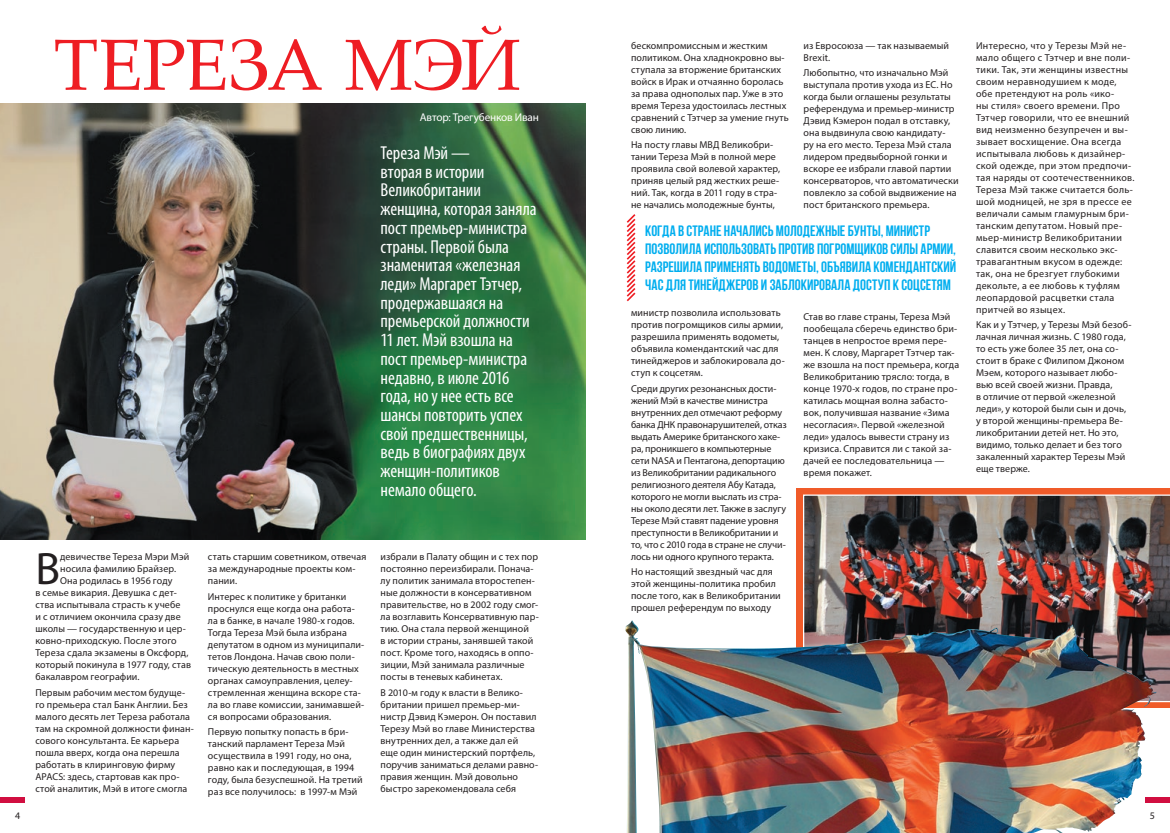
<style>
.page{position:relative;width:1170px;height:833px;background:#fff}
.page>*{position:absolute;margin:0;border:0;box-sizing:border-box;transform-origin:0 0}
.t1{font:72.38px "Palatino Linotype";letter-spacing:-.025em;color:#ee1d23}
.t2{font:45.62px "Myriad Pro";color:#231f20}
.t3{font:condensed 18.75px/18.8px "Myriad Pro";letter-spacing:-.005em;color:#fff}
.t4{font:700 15px/18px "Bebas Neue";color:#00aeef}
.t5{font:11.25px "Myriad Pro";letter-spacing:-.015em;color:#fff}
.t6{font:10px/12px "Myriad Pro";letter-spacing:.01em;color:#231f20}
.t7{font:10px/12px "Myriad Pro";letter-spacing:.03em;color:#231f20}
.t8{font:10px/12px "Myriad Pro";letter-spacing:-.01em;color:#231f20}
</style>
<div class="page">
<div style="left:796px;top:488px;width:373px;height:219px;background:#f05b29"></div>
<img style="left:803px;top:494px;width:366px;height:208px">
<img style="left:0;top:104px;width:585px;height:436px">
<img style="left:625px;top:621px;width:496px;height:212px">
<svg style="left:626px;top:214px;width:10px;height:88px"></svg>
<div style="left:0;top:797px;width:25px;height:6px;background:#d10e40"></div>
<div style="left:1144px;top:797px;width:25px;height:6px;background:#d10e40"></div>
<h1 class="t1" style="left:54px;top:14px;width:468px">Тереза Мэй</h1>
<p class="t5" style="left:420px;top:110px;width:121px">Автор: Трегубенков Иван</p>
<p class="t3" style="left:380px;top:143px;width:157px">Тереза Мэй —<br>вторая в истории<br>Великобритании женщина, которая заняла пост премьер-министра страны. Первой была знаменитая «железная леди» Маргарет Тэтчер, продержавшаяся на премьерской должности<br>11 лет. Мэй взошла на пост премьер-министра недавно, в июле 2016 года, но у нее есть все шансы повторить успех свой предшественницы, ведь в биографиях двух женщин-политиков немало общего.</p>
<h2 class="t2" style="left:35px;top:540px;width:21px">В</h2>
<p class="t6" style="left:60px;top:550px;width:131px">девичестве Тереза Мэри Мэй</p>
<p class="t6" style="left:60px;top:562px;width:117px">носила фамилию Брайзер.</p>
<p class="t6" style="left:60px;top:574px;width:114px">Она родилась в 1956 году</p>
<p class="t6" style="left:35px;top:586px;width:143px">в семье викария. Девушка с дет-</p>
<p class="t6" style="left:35px;top:598px;width:146px">ства испытывала страсть к учебе</p>
<p class="t6" style="left:35px;top:610px;width:147px">и с отличием окончила сразу две</p>
<p class="t6" style="left:35px;top:622px;width:152px">школы — государственную и цер-</p>
<p class="t6" style="left:35px;top:634px;width:143px">ковно-приходскую. После этого</p>
<p class="t6" style="left:35px;top:646px;width:155px">Тереза сдала экзамены в Оксфорд,</p>
<p class="t6" style="left:35px;top:658px;width:157px">который покинула в 1977 году, став</p>
<p class="t6" style="left:35px;top:670px;width:106px">бакалавром географии.</p>
<p class="t6" style="left:35px;top:686px;width:160px">Первым рабочим местом будуще&shy;го премьера стал Банк Англии. Без малого десять лет Тереза работала там на скромной должности финан&shy;сового консультанта. Ее карьера пошла вверх, когда она перешла работать в клиринговую фирму<br>APACS: здесь, стартовав как про&shy;стой аналитик, Мэй в итоге смогла</p>
<p class="t6" style="left:208px;top:550px;width:160px">стать старшим советником, отвечая за международные проекты ком&shy;пании.</p>
<p class="t6" style="left:208px;top:590px;width:158px">Интерес к политике у британки проснулся еще когда она работа&shy;ла в банке, в начале 1980-х годов.<br>Тогда Тереза Мэй была избрана депутатом в одном из муниципали&shy;тетов Лондона. Начав свою поли&shy;тическую деятельность в местных органах самоуправления, целеу&shy;стремленная женщина вскоре ста&shy;ла во главе комиссии, занимавшей&shy;ся вопросами образования.</p>
<p class="t6" style="left:208px;top:725px;width:156px">Первую попытку попасть в бри&shy;танский парламент Тереза Мэй осуществила в 1991 году, но она, равно как и последующая, в 1994 году, была безуспешной. На третий раз все получилось: в 1997-м Мэй</p>
<p class="t6" style="left:380px;top:550px;width:160px">избрали в Палату общин и с тех пор постоянно переизбирали. Понача&shy;лу политик занимала второстепен&shy;ные должности в консервативном правительстве, но в 2002 году смог&shy;ла возглавить Консервативную пар&shy;тию. Она стала первой женщиной<br>в истории страны, занявшей такой пост. Кроме того, находясь в оппо&shy;зиции, Мэй занимала различные посты в теневых кабинетах.</p>
<p class="t6" style="left:380px;top:686px;width:159px">В 2010-м году к власти в Велико&shy;британии пришел премьер-ми&shy;нистр Дэвид Кэмерон. Он поставил<br>Терезу Мэй во главе Министерства внутренних дел, а также дал ей еще один министерский портфель, поручив заниматься делами равно&shy;правия женщин. Мэй довольно быстро зарекомендовала себя</p>
<p class="t6" style="left:631px;top:39px;width:159px">бескомпромиссным и жестким политиком. Она хладнокровно вы&shy;ступала за вторжение британских войск в Ирак и отчаянно боролась за права однополых пар. Уже в это время Тереза удостоилась лестных сравнений с Тэтчер за умение гнуть свою линию.</p>
<p class="t6" style="left:631px;top:139px;width:151px">На посту главы МВД Великобри&shy;тании Тереза Мэй в полной мере проявила свой волевой характер, приняв целый ряд жестких реше&shy;ний. Так, когда в 2011 году в стра&shy;не начались молодежные бунты,</p>
<p class="t6" style="left:803px;top:39px;width:147px">из Евросоюза — так называемый<br>Brexit.</p>
<p class="t6" style="left:803px;top:67px;width:156px">Любопытно, что изначально Мэй выступала против ухода из ЕС. Но когда были оглашены результаты референдума и премьер-министр<br>Дэвид Кэмерон подал в отставку, она выдвинула свою кандидату-<br>ру на его место. Тереза Мэй стала лидером предвыборной гонки и вскоре ее избрали главой партии консерваторов, что автоматически повлекло за собой выдвижение на пост британского премьера.</p>
<h3 class="t4" style="left:645px;top:222px;width:312px">когда в стране начались молодежные бунты, министр позволила использовать против погромщиков силы армии, разрешила применять водометы, объявила комендантский час для тинейджеров и заблокировала доступ к соцсетям</h3>
<p class="t6" style="left:631px;top:307px;width:155px">министр позволила использовать против погромщиков силы армии, разрешила применять водометы, объявила комендантский час для тинейджеров и заблокировала до&shy;ступ к соцсетям.</p>
<p class="t8" style="left:631px;top:382px;width:157px">Среди других резонансных дости&shy;жений Мэй в качестве министра внутренних дел отмечают реформу банка ДНК правонарушителей, отказ выдать Америке британского хаке&shy;ра, проникшего в компьютерные сети NASA и Пентагона, депортацию из Великобритании радикального религиозного деятеля Абу Катада, которого не могли выслать из стра&shy;ны около десяти лет. Также в заслугу Терезе Мэй ставят падение уровня преступности в Великобритании и то, что с 2010 года в стране не случи&shy;лось ни одного крупного теракта.</p>
<p class="t6" style="left:631px;top:566px;width:151px">Но настоящий звездный час для этой женщины-политика пробил после того, как в Великобритании прошел референдум по выходу</p>
<p class="t6" style="left:803px;top:310px;width:157px">Став во главе страны, Тереза Мэй пообещала сберечь единство бри&shy;танцев в непростое время пере&shy;мен. К слову, Маргарет Тэтчер так&shy;же взошла на пост премьера, когда<br>Великобританию трясло: тогда, в конце 1970-х годов, по стране про&shy;катилась мощная волна забасто&shy;вок, получившая название «Зима несогласия». Первой «железной леди» удалось вывести страну из кризиса. Справится ли с такой за&shy;дачей ее последовательница — время покажет.</p>
<p class="t7" style="left:976px;top:39px;width:160px">Интересно, что у Терезы Мэй не&shy;мало общего с Тэтчер и вне поли&shy;тики. Так, эти женщины известны своим неравнодушием к моде, обе претендуют на роль «ико-<br>ны стиля» своего времени. Про<br>Тэтчер говорили, что ее внешний вид неизменно безупречен и вы&shy;зывает восхищение. Она всегда испытывала любовь к дизайнер&shy;ской одежде, при этом предпочи&shy;тая наряды от соотечественников.<br>Тереза Мэй также считается боль&shy;шой модницей, не зря в прессе ее величали самым гламурным бри&shy;танским депутатом. Новый пре&shy;мьер-министр Великобритании славится своим несколько экс&shy;травагантным вкусом в одежде: так, она не брезгует глубокими декольте, а ее любовь к туфлям леопардовой расцветки стала притчей во языцех.</p>
<p class="t6" style="left:976px;top:319px;width:157px">Как и у Тэтчер, у Терезы Мэй безоб&shy;лачная личная жизнь. С 1980 года, то есть уже более 35 лет, она со&shy;стоит в браке с Филипом Джоном<br>Мэем, которого называет любо&shy;вью всей своей жизни. Правда,<br>в отличие от первой «железной леди», у которой были сын и дочь, у второй женщины-премьера Ве&shy;ликобритании детей нет. Но это, видимо, только делает и без того закаленный характер Терезы Мэй еще тверже.</p>
<p class="t6" style="left:15px;top:809px;width:7px">4</p>
<p class="t6" style="left:1149px;top:809px;width:7px">5</p>
</div>
